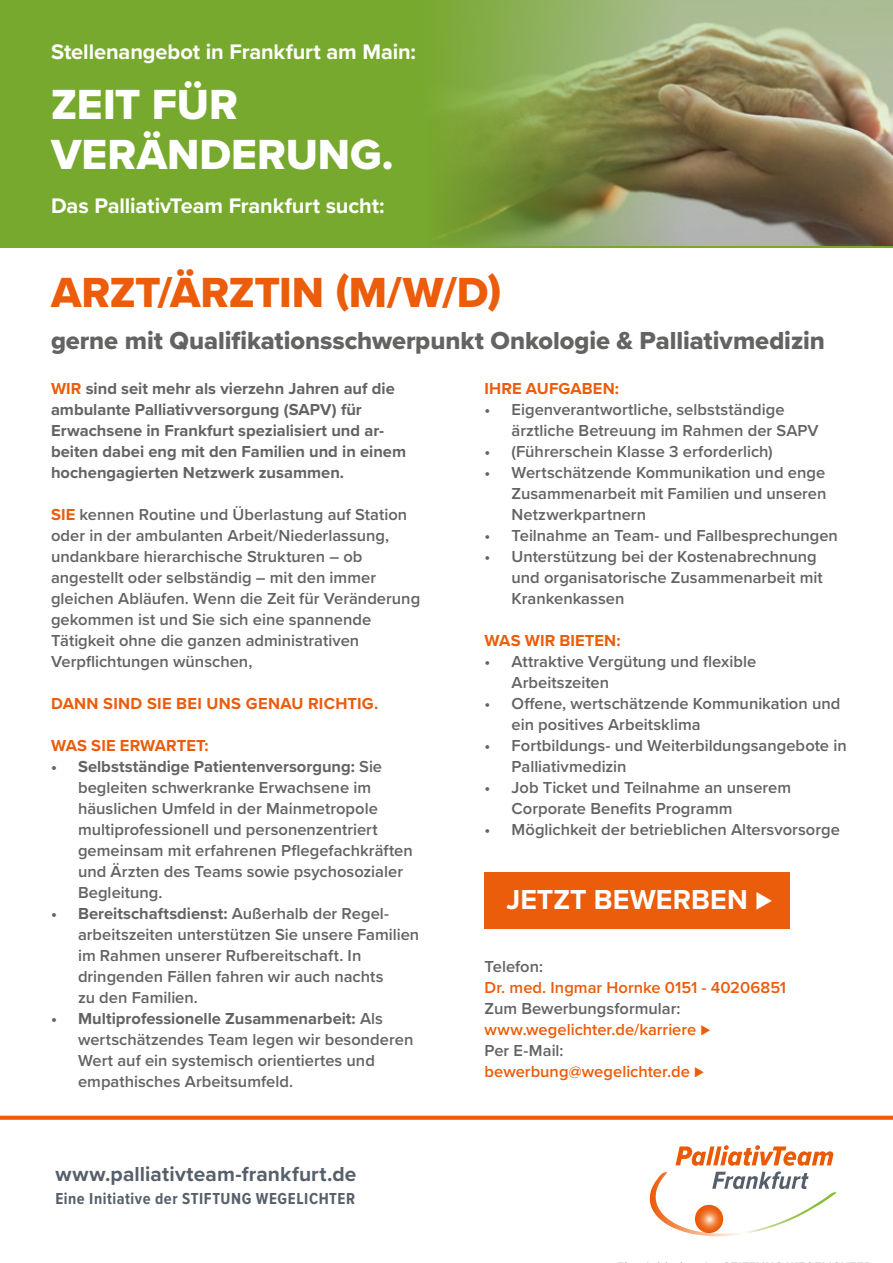
<style>
.page{position:relative;width:893px;height:1263px;background:#fff}
.page>*{position:absolute;margin:0;border:0;box-sizing:border-box;transform-origin:0 0}
.t1{font:43.65px/50.2px "Proxima Nova Extrabld";color:#fff}
.t2{font:43.65px "Proxima Nova Extrabld";letter-spacing:-.01em;color:#eb5c0b}
.t3{font:700 28.5px "Proxima Nova";color:#fff}
.t4{font:25.5px "Proxima Nova Extrabld";letter-spacing:-.005em;color:#636362}
.t5{font:700 21.9px "Proxima Nova";letter-spacing:-.005em;color:#fff}
.t6{font:700 21px "Proxima Nova";letter-spacing:.005em;color:#56606b}
.t7{font:600 16.5px/21px "Proxima Nova";color:#636362}
.t8{font:700 16.5px/21px "Proxima Nova";color:#636362}
.t9{font:600 16.5px/21px "Proxima Nova";color:#eb5c0b}
.t10{font:700 16.5px "Proxima Nova";letter-spacing:.01em;color:#eb5c0b}
.t11{font:700 16.5px "Proxima Nova Cond";letter-spacing:.035em;color:#56606b}
.s1{color:#eb5c0b}
.s2{font-weight:700;color:#eb5c0b}
.s3{font-weight:700}
.s4{font-weight:400}
.s5{color:#636362}
</style>
<div class="page">
<div style="left:0;top:0;width:893px;height:247px;background:#78a92f"></div>
<img style="left:441px;top:0;width:452px;height:246px">
<svg style="left:0;top:1116px;width:893px;height:4px;background:#eb6316"></svg>
<svg style="left:649px;top:1145px;width:187px;height:91px"></svg>
<svg style="left:695px;top:1205px;width:28px;height:28px"></svg>
<div style="left:484px;top:872px;width:306px;height:56px;background:#eb5c0b"></div>
<h3 class="t5" style="left:51px;top:36px;width:366px">Stellenangebot in Frankfurt am Main:</h3>
<h1 class="t1" style="left:51px;top:78px;width:344px">ZEIT FÜR<br>VERÄNDERUNG.</h1>
<h3 class="t5" style="left:51px;top:190px;width:335px">Das PalliativTeam Frankfurt sucht:</h3>
<h1 class="t2" style="left:51px;top:260px;width:452px">ARZT/ÄRZTIN (M/W/D)</h1>
<h3 class="t4" style="left:51px;top:321px;width:775px">gerne mit Qualifikationsschwerpunkt Onkologie &amp; Palliativmedizin</h3>
<p class="t8" style="left:51px;top:378px;width:357px"><span class="s1">WIR</span> sind seit mehr als vierzehn Jahren auf die ambulante Palliativversorgung (SAPV) für Erwachsene in Frankfurt spezialisiert und ar&shy;beiten dabei eng mit den Familien und in einem hochengagierten Netzwerk zusammen.</p>
<p class="t7" style="left:51px;top:504px;width:371px"><span class="s2">SIE</span> kennen Routine und Überlastung auf Station oder in der ambulanten Arbeit/Niederlassung, undankbare hierarchische Strukturen – ob angestellt oder selbständig – mit den immer gleichen Abläufen. Wenn die Zeit für Veränderung gekommen ist und Sie sich eine spannende Tätigkeit ohne die ganzen administrativen Verpflichtungen wünschen,</p>
<p class="t10" style="left:51px;top:691px;width:329px">DANN SIND SIE BEI UNS GENAU RICHTIG.</p>
<p class="t10" style="left:51px;top:733px;width:159px">WAS SIE ERWARTET:</p>
<p class="t7" style="left:78px;top:756px;width:336px;text-indent:-27px"><span class="s3">• Selbstständige Patientenversorgung:</span> Sie begleiten schwerkranke Erwachsene im häuslichen Umfeld in der Mainmetropole multiprofessionell und personenzentriert gemeinsam mit erfahrenen Pflegefachkräften und Ärzten des Teams sowie psychosozialer Begleitung.</p>
<p class="t7" style="left:78px;top:903px;width:343px;text-indent:-27px"><span class="s3">• Bereitschaftsdienst:</span> Außerhalb der Regel&shy;arbeitszeiten unterstützen Sie unsere Familien im Rahmen unserer Rufbereitschaft. In dringenden Fällen fahren wir auch nachts<br>zu den Familien.</p>
<p class="t7" style="left:78px;top:1008px;width:337px;text-indent:-27px"><span class="s3">• Multiprofessionelle Zusammenarbeit:</span> Als wertschätzendes Team legen wir besonderen Wert auf ein systemisch orientiertes und empathisches Arbeitsumfeld.</p>
<p class="t6" style="left:55px;top:1159px;width:303px">www.palliativteam-frankfurt.de</p>
<p class="t11" style="left:55px;top:1186px;width:301px">Eine Initiative der STIFTUNG WEGELICHTER</p>
<p class="t10" style="left:484px;top:376px;width:136px">IHRE AUFGABEN:</p>
<p class="t7" style="left:511px;top:399px;width:309px;text-indent:-27px">• Eigenverantwortliche, selbstständige ärztliche Betreuung im Rahmen der SAPV</p>
<p class="t7" style="left:484px;top:441px;width:290px">• (Führerschein Klasse 3 erforderlich)</p>
<p class="t7" style="left:511px;top:462px;width:316px;text-align:justify;text-indent:-27px">• Wertschätzende Kommunikation und enge Zusammenarbeit mit Familien und unseren Netzwerkpartnern</p>
<p class="t7" style="left:484px;top:525px;width:355px">• Teilnahme an Team- und Fallbesprechungen</p>
<p class="t7" style="left:511px;top:546px;width:313px;text-indent:-27px">• Unterstützung bei der Kostenabrechnung und organisatorische Zusammenarbeit mit<br>Krankenkassen</p>
<p class="t10" style="left:484px;top:628px;width:138px">WAS WIR BIETEN:</p>
<p class="t7" style="left:511px;top:651px;width:246px;text-indent:-27px">• Attraktive Vergütung und flexible<br>Arbeitszeiten</p>
<p class="t7" style="left:511px;top:693px;width:330px;text-indent:-27px">• Offene, wertschätzende Kommunikation und ein positives Arbeitsklima</p>
<p class="t7" style="left:511px;top:735px;width:337px;text-indent:-27px">• Fortbildungs- und Weiterbildungsangebote in<br>Palliativmedizin</p>
<p class="t7" style="left:511px;top:777px;width:281px;text-indent:-27px">• Job Ticket und Teilnahme an unserem<br>Corporate Benefits Programm</p>
<p class="t7" style="left:484px;top:819px;width:357px">• Möglichkeit der betrieblichen Altersvorsorge</p>
<h2 class="t3" style="left:506px;top:878px;width:267px">JETZT BEWERBEN <span class="s4">⊲</span></h2>
<p class="t7" style="left:484px;top:955px;width:60px">Telefon:</p>
<p class="t9" style="left:484px;top:976px;width:303px">Dr. med. Ingmar Hornke 0151 - 40206851</p>
<p class="t9" style="left:484px;top:997px;width:227px"><span class="s5">Zum Bewerbungsformular: </span>www.wegelichter.de/karriere <span class="s4">⊲<br></span><span class="s5">Per E-Mail: </span>bewerbung@wegelichter.de <span class="s4">⊲</span></p>
</div>
